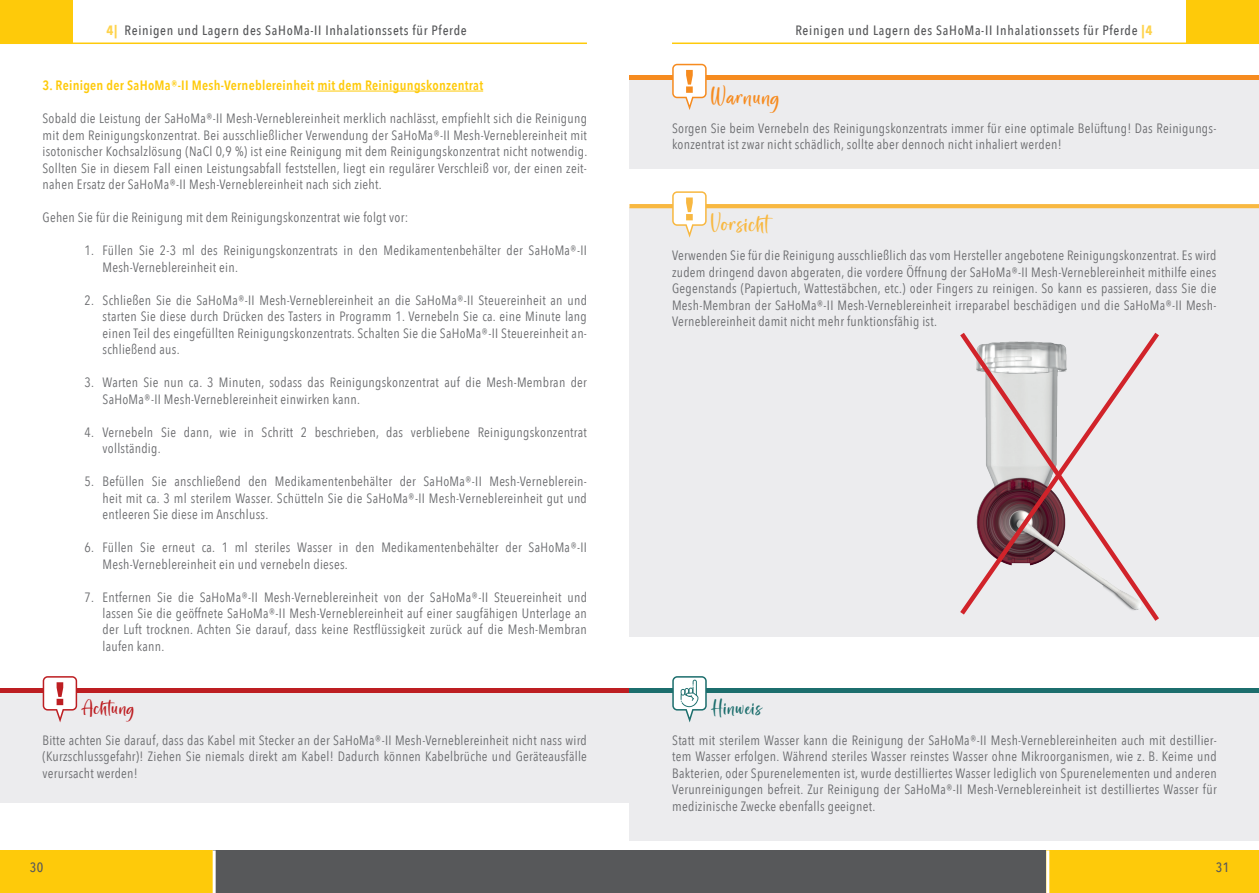
<style>
.page{position:relative;width:1259px;height:893px;background:#fff}
.page>*{position:absolute;margin:0;border:0;box-sizing:border-box;transform-origin:0 0}
.t1{font:21px "Astral Sisters";letter-spacing:.05em;color:#f8b841}
.t2{font:21px "Astral Sisters";letter-spacing:.05em;color:#f68b1f}
.t3{font:18px "Astral Sisters";letter-spacing:.05em;color:#bd1e22}
.t4{font:18px "Astral Sisters";letter-spacing:.05em;color:#1c6e6d}
.t5{font:13.5px/16.5px "Avenir Next Condensed";letter-spacing:.02em;color:#6c6d70;text-align:justify}
.t6{font:500 13.5px "Avenir Next Condensed";letter-spacing:.05em;color:#57585a}
.t7{font:600 13.5px "Avenir Next Condensed";letter-spacing:.02em;color:#feca0a}
.s1{font-weight:700;color:#fed34c}
</style>
<div class="page">
<div style="left:0;top:850px;width:1259px;height:43px;background:#57585a"></div>
<div style="left:0;top:850px;width:213px;height:43px;background:#feca0a"></div>
<div style="left:1046px;top:850px;width:213px;height:43px;background:#feca0a"></div>
<hr style="left:213px;top:850px;width:3px;height:43px;background:#fff">
<hr style="left:1046px;top:850px;width:3px;height:43px;background:#fff">
<div style="left:0;top:0;width:72px;height:43px;background:#feca0a"></div>
<div style="left:1186px;top:0;width:73px;height:43px;background:#feca0a"></div>
<hr style="left:0;top:43px;width:587px;height:1px;background:#feca0a">
<hr style="left:672px;top:43px;width:587px;height:1px;background:#feca0a">
<hr style="left:317px;top:91px;width:166px;height:1px;background:#feca0a">
<div style="left:0;top:692px;width:629px;height:111px;background:#ececee"></div>
<hr style="left:0;top:689px;width:629px;height:4px;background:#bd1e22">
<svg style="left:43px;top:676px;width:34px;height:46px"></svg>
<div style="left:629px;top:80px;width:630px;height:89px;background:#ececee"></div>
<div style="left:629px;top:75px;width:630px;height:5px;background:#f68b1f"></div>
<svg style="left:672px;top:64px;width:34px;height:46px"></svg>
<div style="left:629px;top:207px;width:630px;height:430px;background:#ececee"></div>
<hr style="left:629px;top:204px;width:630px;height:4px;background:#f8b841">
<svg style="left:672px;top:191px;width:34px;height:47px"></svg>
<div style="left:629px;top:692px;width:630px;height:149px;background:#ececee"></div>
<hr style="left:629px;top:689px;width:630px;height:4px;background:#1c6e6d">
<svg style="left:672px;top:676px;width:35px;height:46px"></svg>
<svg style="left:960px;top:332px;width:199px;height:288px"></svg>
<p class="t6" style="left:106px;top:22px;width:362px"><span class="s1">4|</span> Reinigen und Lagern des SaHoMa-II Inhalationssets für Pferde</p>
<p class="t6" style="left:795px;top:22px;width:359px">Reinigen und Lagern des SaHoMa-II Inhalationssets für Pferde <span class="s1">|4</span></p>
<p class="t7" style="left:43px;top:74px;width:442px">3. Reinigen der SaHoMa®-II Mesh-Verneblereinheit mit dem Reinigungskonzentrat</p>
<p class="t5" style="left:43px;top:109px;width:546px">Sobald die Leistung der SaHoMa®-II Mesh-Verneblereinheit merklich nachlässt, empfiehlt sich die Reinigung mit dem Reinigungskonzentrat. Bei ausschließlicher Verwendung der SaHoMa®-II Mesh-Verneblereinheit mit isotonischer Kochsalzlösung (NaCl 0,9 %) ist eine Reinigung mit dem Reinigungskonzentrat nicht notwendig.<br>Sollten Sie in diesem Fall einen Leistungsabfall feststellen, liegt ein regulärer Verschleiß vor, der einen zeit&shy;nahen Ersatz der SaHoMa®-II Mesh-Verneblereinheit nach sich zieht.</p>
<p class="t5" style="left:43px;top:208px;width:367px">Gehen Sie für die Reinigung mit dem Reinigungskonzentrat wie folgt vor:</p>
<p class="t5" style="left:103px;top:241px;width:486px;text-indent:-18px">1. Füllen Sie 2-3 ml des Reinigungskonzentrats in den Medikamentenbehälter der SaHoMa®-II<br>Mesh-Verneblereinheit ein.</p>
<p class="t5" style="left:103px;top:291px;width:486px;text-indent:-18px">2. Schließen Sie die SaHoMa®-II Mesh-Verneblereinheit an die SaHoMa®-II Steuereinheit an und starten Sie diese durch Drücken des Tasters in Programm 1. Vernebeln Sie ca. eine Minute lang einen Teil des eingefüllten Reinigungskonzentrats. Schalten Sie die SaHoMa®-II Steuereinheit an&shy;schließend aus.</p>
<p class="t5" style="left:103px;top:373px;width:486px;text-indent:-18px">3. Warten Sie nun ca. 3 Minuten, sodass das Reinigungskonzentrat auf die Mesh-Membran der<br>SaHoMa®-II Mesh-Verneblereinheit einwirken kann.</p>
<p class="t5" style="left:103px;top:423px;width:486px;text-indent:-18px">4. Vernebeln Sie dann, wie in Schritt 2 beschrieben, das verbliebene Reinigungskonzentrat vollständig.</p>
<p class="t5" style="left:103px;top:472px;width:486px;text-indent:-18px">5. Befüllen Sie anschließend den Medikamentenbehälter der SaHoMa®-II Mesh-Verneblerein&shy;heit mit ca. 3 ml sterilem Wasser. Schütteln Sie die SaHoMa®-II Mesh-Verneblereinheit gut und entleeren Sie diese im Anschluss.</p>
<p class="t5" style="left:103px;top:538px;width:486px;text-indent:-18px">6. Füllen Sie erneut ca. 1 ml steriles Wasser in den Medikamentenbehälter der SaHoMa®-II<br>Mesh-Verneblereinheit ein und vernebeln dieses.</p>
<p class="t5" style="left:103px;top:588px;width:486px;text-indent:-18px">7. Entfernen Sie die SaHoMa®-II Mesh-Verneblereinheit von der SaHoMa®-II Steuereinheit und lassen Sie die geöffnete SaHoMa®-II Mesh-Verneblereinheit auf einer saugfähigen Unterlage an der Luft trocknen. Achten Sie darauf, dass keine Restflüssigkeit zurück auf die Mesh-Membran laufen kann.</p>
<h2 class="t3" style="left:81px;top:695px;width:55px">Achtung</h2>
<p class="t5" style="left:43px;top:731px;width:546px">Bitte achten Sie darauf, dass das Kabel mit Stecker an der SaHoMa®-II Mesh-Verneblereinheit nicht nass wird (Kurzschlussgefahr)! Ziehen Sie niemals direkt am Kabel! Dadurch können Kabelbrüche und Geräteausfälle verursacht werden!</p>
<h1 class="t2" style="left:711px;top:82px;width:71px">Warnung</h1>
<p class="t5" style="left:672px;top:119px;width:546px">Sorgen Sie beim Vernebeln des Reinigungskonzentrats immer für eine optimale Belüftung! Das Reinigungs&shy;konzentrat ist zwar nicht schädlich, sollte aber dennoch nicht inhaliert werden!</p>
<h1 class="t1" style="left:711px;top:209px;width:71px">Vorsicht</h1>
<p class="t5" style="left:672px;top:247px;width:546px">Verwenden Sie für die Reinigung ausschließlich das vom Hersteller angebotene Reinigungskonzentrat. Es wird zudem dringend davon abgeraten, die vordere Öffnung der SaHoMa®-II Mesh-Verneblereinheit mithilfe eines Gegenstands (Papiertuch, Wattestäbchen, etc.) oder Fingers zu reinigen. So kann es passieren, dass Sie die Mesh-Membran der SaHoMa®-II Mesh-Verneblereinheit irreparabel beschädigen und die SaHoMa®-II Mesh-Verneblereinheit damit nicht mehr funktionsfähig ist.</p>
<h2 class="t4" style="left:711px;top:695px;width:52px">Hinweis</h2>
<p class="t5" style="left:672px;top:731px;width:546px">Statt mit sterilem Wasser kann die Reinigung der SaHoMa®-II Mesh-Verneblereinheiten auch mit destillier&shy;tem Wasser erfolgen. Während steriles Wasser reinstes Wasser ohne Mikroorganismen, wie z. B. Keime und Bakterien, oder Spurenelementen ist, wurde destilliertes Wasser lediglich von Spurenelementen und anderen Verunreinigungen befreit. Zur Reinigung der SaHoMa®-II Mesh-Verneblereinheit ist destilliertes Wasser für medizinische Zwecke ebenfalls geeignet.</p>
<p class="t6" style="left:30px;top:860px;width:15px">30</p>
<p class="t6" style="left:1215px;top:860px;width:15px">31</p>
</div>
